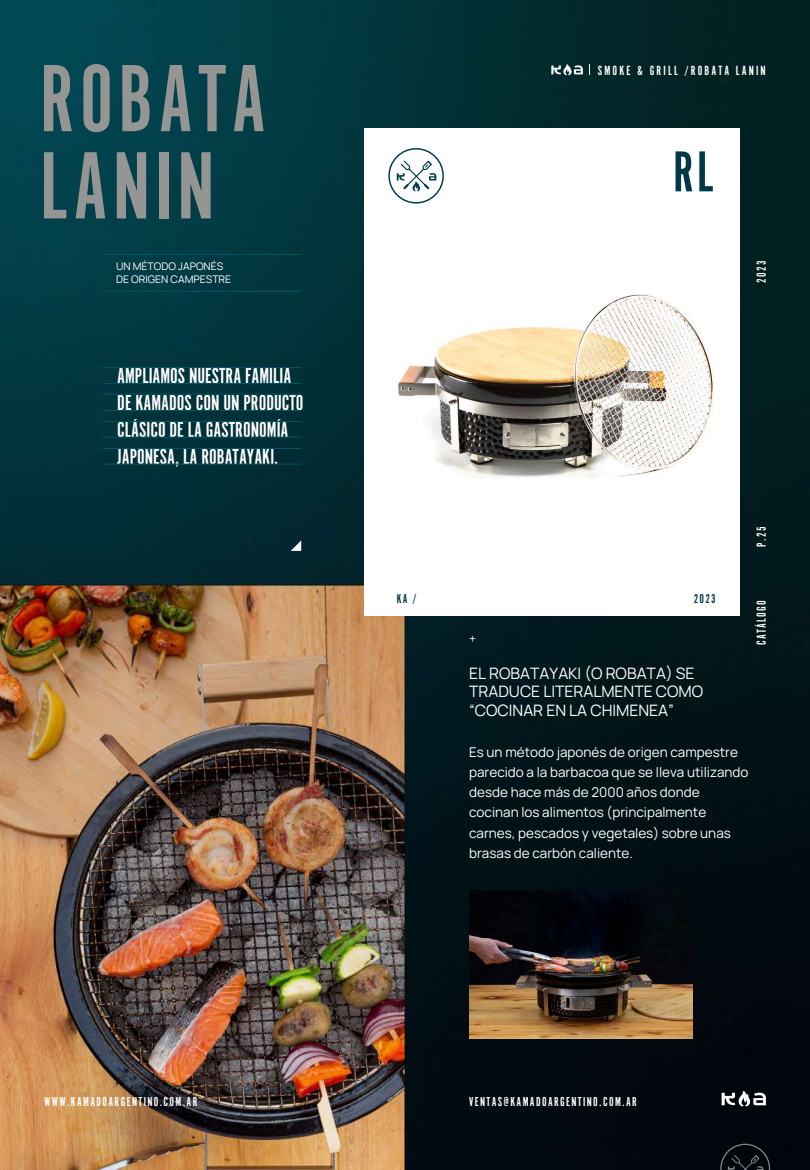
<style>
.page{position:relative;width:810px;height:1170px;background:#fff}
.page>*{position:absolute;margin:0;border:0;box-sizing:border-box;transform-origin:0 0}
.t1{font:99.23px/87.2px "Alternate Got No 1 D";letter-spacing:.05em;color:#959693}
.t2{font:59.85px "Alternate Got No 1 D";color:#003847}
.t3{font:22.5px/27px "Alternate Got No 1 D";color:#fff}
.t4{font:200 15.75px/18.8px "Manrope";color:#fff}
.t5{font:13.88px "Alternate Got No 1 D";letter-spacing:.15em;color:#fff}
.t6{font:200 13.5px/20.2px "Manrope";color:#fff}
.t7{font:13.5px "Alternate Got No 1 D";letter-spacing:.1em;color:#fff}
.t8{font:13.35px "Alternate Got No 1 D";letter-spacing:.1em;color:#003847}
.t9{font:200 12px "Manrope";color:#fff}
.t10{font:200 10.5px/13.5px "Manrope";color:#fff}
</style>
<div class="page">
<img style="left:0;top:0;width:810px;height:1169px">
<svg style="left:720px;top:1144px;width:50px;height:26px"></svg>
<svg style="left:551px;top:64px;width:32px;height:11px"></svg>
<svg style="left:722px;top:1091px;width:44px;height:15px"></svg>
<hr style="left:103px;top:464px;width:198px;height:1px;background:#005763">
<hr style="left:103px;top:448px;width:198px;height:1px;background:#005763">
<hr style="left:103px;top:437px;width:198px;height:1px;background:#005763">
<hr style="left:103px;top:421px;width:198px;height:1px;background:#005763">
<hr style="left:103px;top:291px;width:198px;height:1px;background:#005763">
<hr style="left:103px;top:254px;width:198px;height:1px;background:#005763">
<hr style="left:103px;top:410px;width:198px;height:1px;background:#005763">
<hr style="left:103px;top:394px;width:198px;height:1px;background:#005763">
<hr style="left:103px;top:383px;width:198px;height:1px;background:#005763">
<hr style="left:103px;top:367px;width:198px;height:1px;background:#005763">
<div style="left:365px;top:128px;width:375px;height:488px;background:#fff"></div>
<img style="left:398px;top:294px;width:316px;height:184px">
<svg style="left:388px;top:148px;width:56px;height:56px"></svg>
<svg style="left:291px;top:540px;width:10px;height:11px"></svg>
<img style="left:470px;top:890px;width:222px;height:149px">
<h1 class="t1" style="left:40px;top:55px;width:228px">ROBATA<br>LANIN</h1>
<p class="t10" style="left:116px;top:259px;width:117px">UN MÉTODO JAPONÉS<br>DE ORIGEN CAMPESTRE</p>
<h3 class="t3" style="left:117px;top:362px;width:188px">AMPLIAMOS NUESTRA FAMILIA<br>DE KAMADOS CON UN PRODUCTO<br>CLÁSICO DE LA GASTRONOMÍA<br>JAPONESA, LA ROBATAYAKI.</h3>
<p class="t5" style="left:598px;top:63px;width:169px">SMOKE &amp; GRILL /ROBATA LANIN</p>
<h2 class="t2" style="left:673px;top:141px;width:42px">RL</h2>
<p class="t7" style="left:755px;top:283px;width:24px;rotate:-90deg">2023</p>
<p class="t7" style="left:755px;top:547px;width:22px;rotate:-90deg">P.25</p>
<p class="t8" style="left:397px;top:592px;width:21px">KA /</p>
<p class="t8" style="left:694px;top:592px;width:24px">2023</p>
<p class="t7" style="left:755px;top:645px;width:47px;rotate:-90deg">CATÁLOGO</p>
<p class="t9" style="left:469px;top:631px;width:8px">+</p>
<p class="t4" style="left:469px;top:663px;width:236px">EL ROBATAYAKI (O ROBATA) SE<br>TRADUCE LITERALMENTE COMO “COCINAR EN LA CHIMENEA”</p>
<p class="t6" style="left:469px;top:741px;width:281px">Es un método japonés de origen campestre parecido a la barbacoa que se lleva utilizando desde hace más de 2000 años donde cocinan los alimentos (principalmente carnes, pescados y vegetales) sobre unas brasas de carbón caliente.</p>
<p class="t7" style="left:44px;top:1095px;width:155px">WWW.KAMADOARGENTINO.COM.AR</p>
<p class="t7" style="left:469px;top:1095px;width:169px">VENTAS@KAMADOARGENTINO.COM.AR</p>
</div>
